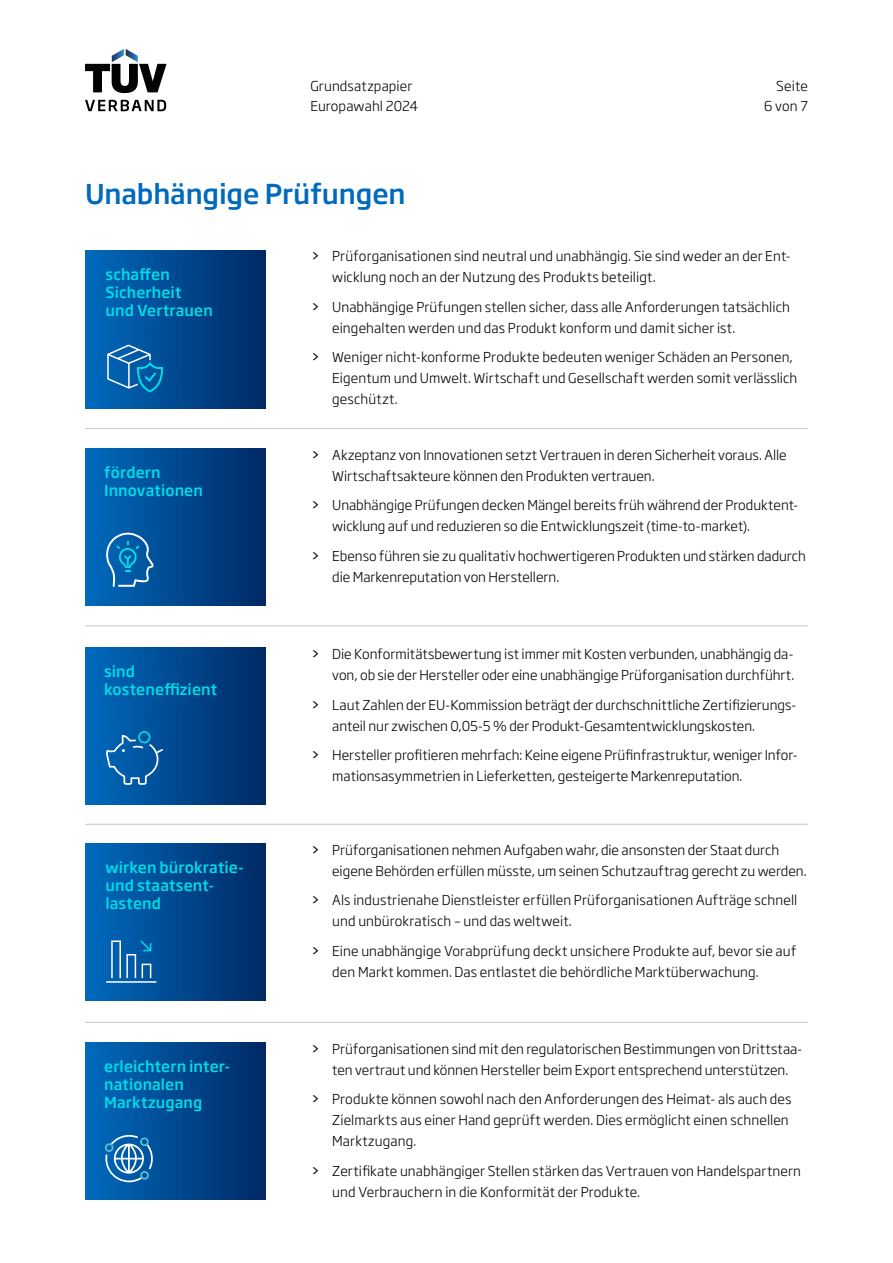
<style>
.page{position:relative;width:893px;height:1263px;background:#fff}
.page>*{position:absolute;margin:0;border:0;box-sizing:border-box;transform-origin:0 0}
.t1{font:500 27px "Soho Gothic Pro";letter-spacing:-.005em;color:#006abd}
.t2{font:500 15px/18px "Soho Gothic Pro";letter-spacing:.005em;color:#00dce6}
.t3{font:300 13.5px/21px "Soho Gothic Pro";letter-spacing:.005em;color:#000}
.s1{font-weight:400}
</style>
<div class="page">
<svg style="left:85px;top:49px;width:82px;height:44px"></svg>
<svg style="left:85px;top:100px;width:81px;height:11px"></svg>
<hr style="left:85px;top:428px;width:723px;height:1px;background:#c8c8c8">
<hr style="left:85px;top:625px;width:723px;height:1px;background:#c8c8c8">
<hr style="left:85px;top:824px;width:723px;height:1px;background:#c8c8c8">
<svg style="left:85px;top:448px;width:181px;height:158px;background:#034c92"></svg>
<hr style="left:85px;top:1022px;width:723px;height:1px;background:#c8c8c8">
<svg style="left:85px;top:647px;width:181px;height:158px;background:#024b92"></svg>
<svg style="left:85px;top:1042px;width:181px;height:157px;background:#054d92"></svg>
<svg style="left:85px;top:843px;width:181px;height:157px;background:#034b92"></svg>
<svg style="left:85px;top:251px;width:181px;height:157px;background:#024c92"></svg>
<p class="t3" style="left:310px;top:76px;width:109px;line-height:19.5px">Grundsatzpapier<br>Europawahl 2024</p>
<h1 class="t1" style="left:85px;top:173px;width:322px">Unabhängige Prüfungen</h1>
<p class="t3" style="left:764px;top:76px;width:45px;line-height:19.5px;text-align:right">Seite<br>6 von 7</p>
<p class="t2" style="left:106px;top:264px;width:109px">schaffen<br>Sicherheit und Vertrauen</p>
<p class="t2" style="left:104px;top:462px;width:100px">fördern<br>Innovationen</p>
<p class="t2" style="left:104px;top:661px;width:115px">sind kosteneffizient</p>
<p class="t2" style="left:106px;top:858px;width:140px">wirken bürokratie&shy;und staatsent&shy;lastend</p>
<p class="t2" style="left:104px;top:1056px;width:128px">erleichtern inter&shy;nationalen<br>Marktzugang</p>
<p class="t3" style="left:332px;top:245px;width:460px;text-indent:-21px"><span class="s1">&gt;</span> Prüforganisationen sind neutral und unabhängig. Sie sind weder an der Ent&shy;wicklung noch an der Nutzung des Produkts beteiligt.</p>
<p class="t3" style="left:332px;top:296px;width:459px;text-indent:-21px"><span class="s1">&gt;</span> Unabhängige Prüfungen stellen sicher, dass alle Anforderungen tatsächlich eingehalten werden und das Produkt konform und damit sicher ist.</p>
<p class="t3" style="left:332px;top:346px;width:467px;text-indent:-21px"><span class="s1">&gt;</span> Weniger nicht-konforme Produkte bedeuten weniger Schäden an Personen,<br>Eigentum und Umwelt. Wirtschaft und Gesellschaft werden somit verlässlich geschützt.</p>
<p class="t3" style="left:332px;top:444px;width:456px;text-indent:-21px"><span class="s1">&gt;</span> Akzeptanz von Innovationen setzt Vertrauen in deren Sicherheit voraus. Alle<br>Wirtschaftsakteure können den Produkten vertrauen.</p>
<p class="t3" style="left:332px;top:494px;width:468px;text-indent:-21px"><span class="s1">&gt;</span> Unabhängige Prüfungen decken Mängel bereits früh während der Produktent&shy;wicklung auf und reduzieren so die Entwicklungszeit (time-to-market).</p>
<p class="t3" style="left:332px;top:545px;width:475px;text-indent:-21px"><span class="s1">&gt;</span> Ebenso führen sie zu qualitativ hochwertigeren Produkten und stärken dadurch die Markenreputation von Herstellern.</p>
<p class="t3" style="left:311px;top:643px;width:485px;text-align:right"><span class="s1">&gt;</span> Die Konformitätsbewertung ist immer mit Kosten verbunden, unabhängig da&shy;von, ob sie der Hersteller oder eine unabhängige Prüforganisation durchführt.</p>
<p class="t3" style="left:332px;top:693px;width:466px;text-indent:-21px"><span class="s1">&gt;</span> Laut Zahlen der EU-Kommission beträgt der durchschnittliche Zertifizierungs&shy;anteil nur zwischen 0,05-5 % der Produkt-Gesamtentwicklungskosten.</p>
<p class="t3" style="left:332px;top:744px;width:467px;text-indent:-21px"><span class="s1">&gt;</span> Hersteller profitieren mehrfach: Keine eigene Prüfinfrastruktur, weniger Infor&shy;mationsasymmetrien in Lieferketten, gesteigerte Markenreputation.</p>
<p class="t3" style="left:332px;top:838px;width:476px;text-indent:-21px"><span class="s1">&gt;</span> Prüforganisationen nehmen Aufgaben wahr, die ansonsten der Staat durch eigene Behörden erfüllen müsste, um seinen Schutzauftrag gerecht zu werden.</p>
<p class="t3" style="left:332px;top:889px;width:467px;text-indent:-21px"><span class="s1">&gt;</span> Als industrienahe Dienstleister erfüllen Prüforganisationen Aufträge schnell und unbürokratisch – und das weltweit.</p>
<p class="t3" style="left:332px;top:939px;width:466px;text-indent:-21px"><span class="s1">&gt;</span> Eine unabhängige Vorabprüfung deckt unsichere Produkte auf, bevor sie auf den Markt kommen. Das entlastet die behördliche Marktüberwachung.</p>
<p class="t3" style="left:311px;top:1037px;width:493px;text-align:center"><span class="s1">&gt;</span> Prüforganisationen sind mit den regulatorischen Bestimmungen von Drittstaa&shy;ten vertraut und können Hersteller beim Export entsprechend unterstützen.</p>
<p class="t3" style="left:332px;top:1088px;width:461px;text-indent:-21px"><span class="s1">&gt;</span> Produkte können sowohl nach den Anforderungen des Heimat- als auch des<br>Zielmarkts aus einer Hand geprüft werden. Dies ermöglicht einen schnellen<br>Marktzugang.</p>
<p class="t3" style="left:332px;top:1159px;width:470px;text-indent:-21px"><span class="s1">&gt;</span> Zertifikate unabhängiger Stellen stärken das Vertrauen von Handelspartnern und Verbrauchern in die Konformität der Produkte.</p>
</div>
